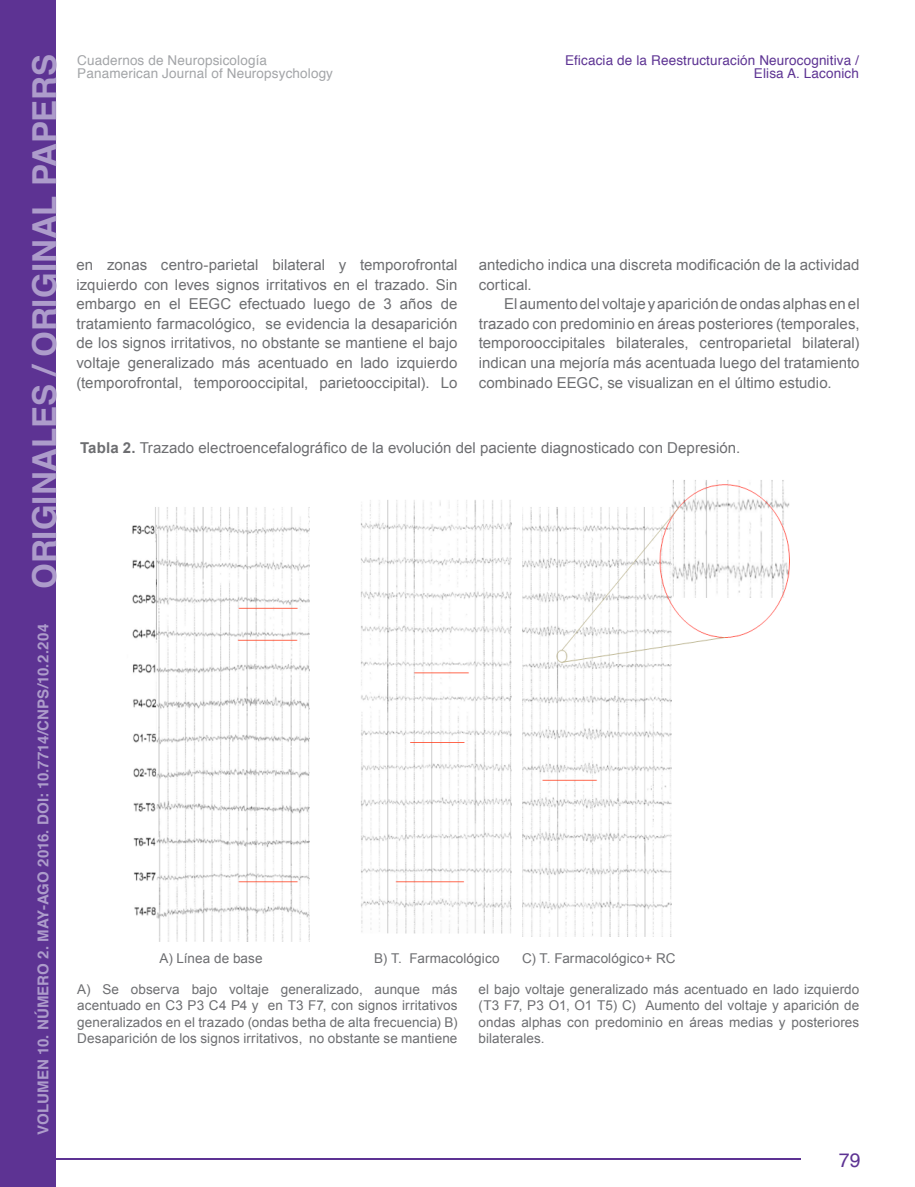
<style>
.page{position:relative;width:915px;height:1187px;background:#fff}
.page>*{position:absolute;margin:0;border:0;box-sizing:border-box;transform-origin:0 0}
.t1{font:19.5px "Helvetica";color:#5d3393}
.t2{font:15px/19.5px "Arial";letter-spacing:.005em;color:#6d6e71;text-align:justify}
.t3{font:700 15px "Helvetica";letter-spacing:.005em;color:#ad9ccb}
.t4{font:13.5px/16.5px "Arial";letter-spacing:.005em;color:#6d6e71;text-align:justify}
.t5{font:13.5px/13.5px "Helvetica";letter-spacing:.01em;color:#a3a5a8}
.t6{font:13.5px/13.5px "Helvetica";letter-spacing:.01em;color:#5d3393;text-align:right}
.s1{font-size:33px}
.s2{font-weight:700}
</style>
<div class="page">
<div style="left:0;top:0;width:55px;height:1186px;background:#5d3393"></div>
<hr style="left:0;top:1157px;width:800px;height:2px;background:#5d3393">
<img style="left:132px;top:480px;width:658px;height:462px">
<p class="t6" style="left:565px;top:54px;width:295px">Eficacia de la Reestructuración Neurocognitiva /<br>Elisa A. Laconich</p>
<p class="t3" style="left:31px;top:1134px;width:1081px;rotate:-90deg">VOLUMEN 10. NÚMERO 2. MAY-AGO 2016. DOI: 10.7714/CNPS/10.2.204 <span class="s1">ORIGINALES / ORIGINAL PAPERS</span></p>
<p class="t5" style="left:77px;top:54px;width:257px">Cuadernos de Neuropsicología<br>Panamerican Journal of Neuropsychology</p>
<p class="t2" style="left:77px;top:255px;width:382px">en zonas centro-parietal bilateral y temporofrontal izquierdo con leves signos irritativos en el trazado. Sin embargo en el EEGC efectuado luego de 3 años de tratamiento farmacológico, se evidencia la desaparición de los signos irritativos, no obstante se mantiene el bajo voltaje generalizado más acentuado en lado izquierdo (temporofrontal, temporooccipital, parietooccipital). Lo</p>
<p class="t2" style="left:478px;top:255px;width:382px">antedicho indica una discreta modificación de la actividad cortical.</p>
<p class="t2" style="left:478px;top:294px;width:382px;text-indent:26px">El aumento del voltaje y aparición de ondas alphas en el trazado con predominio en áreas posteriores (temporales, temporooccipitales bilaterales, centroparietal bilateral) indican una mejoría más acentuada luego del tratamiento combinado EEGC, se visualizan en el último estudio.</p>
<p class="t2" style="left:80px;top:438px;width:661px"><span class="s2">Tabla 2.</span> Trazado electroencefalográfico de la evolución del paciente diagnosticado con Depresión.</p>
<p class="t4" style="left:159px;top:949px;width:104px">A) Línea de base</p>
<p class="t4" style="left:374px;top:949px;width:127px">B) T. Farmacológico</p>
<p class="t4" style="left:522px;top:949px;width:155px">C) T. Farmacológico+ RC</p>
<p class="t4" style="left:478px;top:980px;width:382px">el bajo voltaje generalizado más acentuado en lado izquierdo (T3 F7, P3 O1, O1 T5) C) Aumento del voltaje y aparición de ondas alphas con predominio en áreas medias y posteriores bilaterales.</p>
<p class="t4" style="left:77px;top:980px;width:381px">A) Se observa bajo voltaje generalizado, aunque más acentuado en C3 P3 C4 P4 y en T3 F7, con signos irritativos generalizados en el trazado (ondas betha de alta frecuencia) B)<br>Desaparición de los signos irritativos, no obstante se mantiene</p>
<h1 class="t1" style="left:838px;top:1144px;width:23px">79</h1>
</div>
